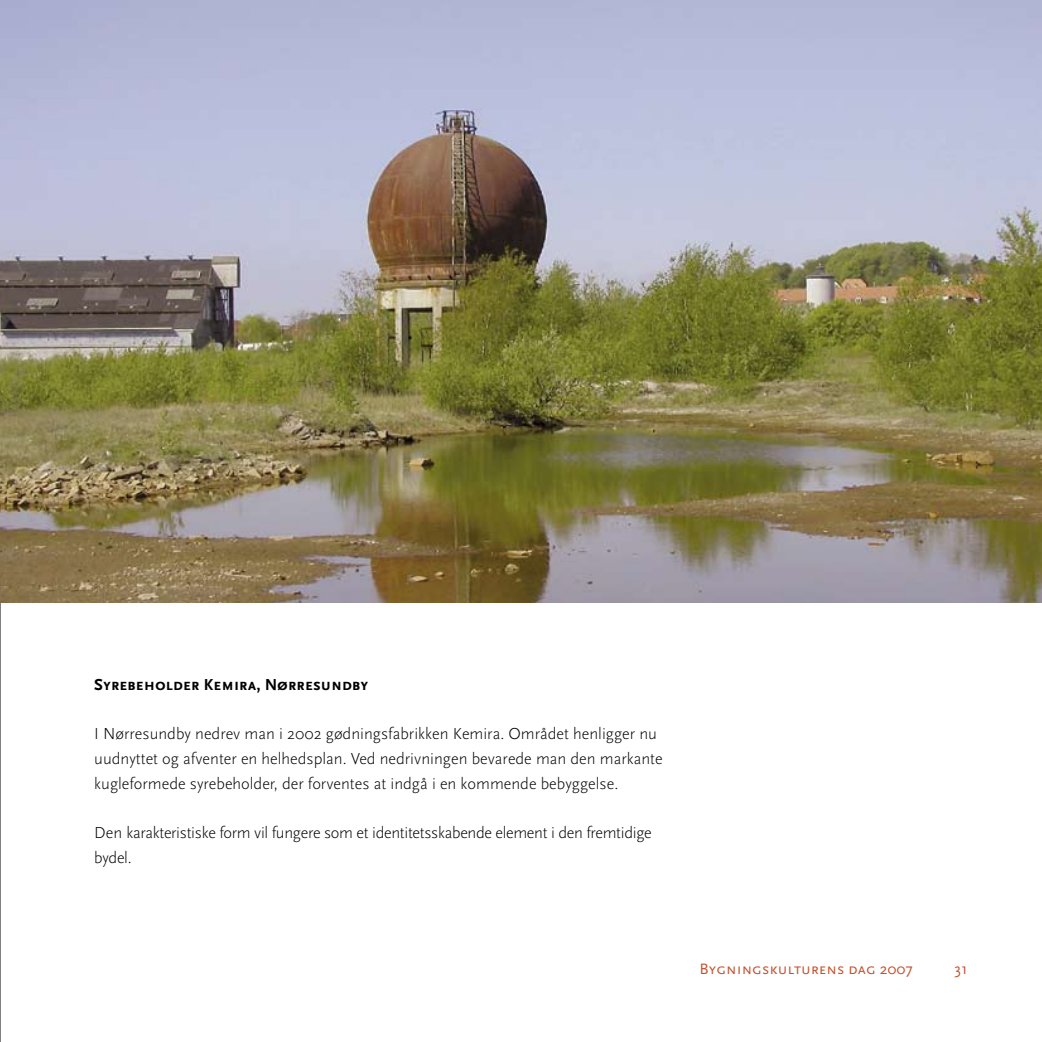
<style>
.page{position:relative;width:1042px;height:1042px;background:#fff}
.page>*{position:absolute;margin:0;border:0;box-sizing:border-box;transform-origin:0 0}
.t1{font:300 16.62px/24.8px "Scala Sans";color:#000}
.t2{font:300 16.62px/24.8px "Scala Sans";letter-spacing:-.02em;color:#000}
.t3{font:700 16.62px "Scala Sans Caps";color:#000}
.t4{font:15.75px "Scala Sans Caps";color:#c4512c}
.t5{font:15.75px "Scala Sans";color:#c4512c}
</style>
<div class="page">
<hr style="left:0;top:0;width:1px;height:1042px;background:#000">
<img style="left:0;top:0;width:1042px;height:603px">
<p class="t3" style="left:94px;top:675px;width:276px">Syrebeholder Kemira, Nørresundby</p>
<p class="t1" style="left:94px;top:721px;width:570px">I Nørresundby nedrev man i 2002 gødningsfabrikken Kemira. Området henligger nu uudnyttet og afventer en helhedsplan. Ved nedrivningen bevarede man den markante kugleformede syrebeholder, der forventes at indgå i en kommende bebyggelse.</p>
<p class="t2" style="left:94px;top:821px;width:559px">Den karakteristiske form vil fungere som et identitetsskabende element i den fremtidige bydel.</p>
<p class="t4" style="left:699px;top:961px;width:215px">Bygningskulturens dag 2007</p>
<p class="t5" style="left:954px;top:960px;width:14px">31</p>
</div>
